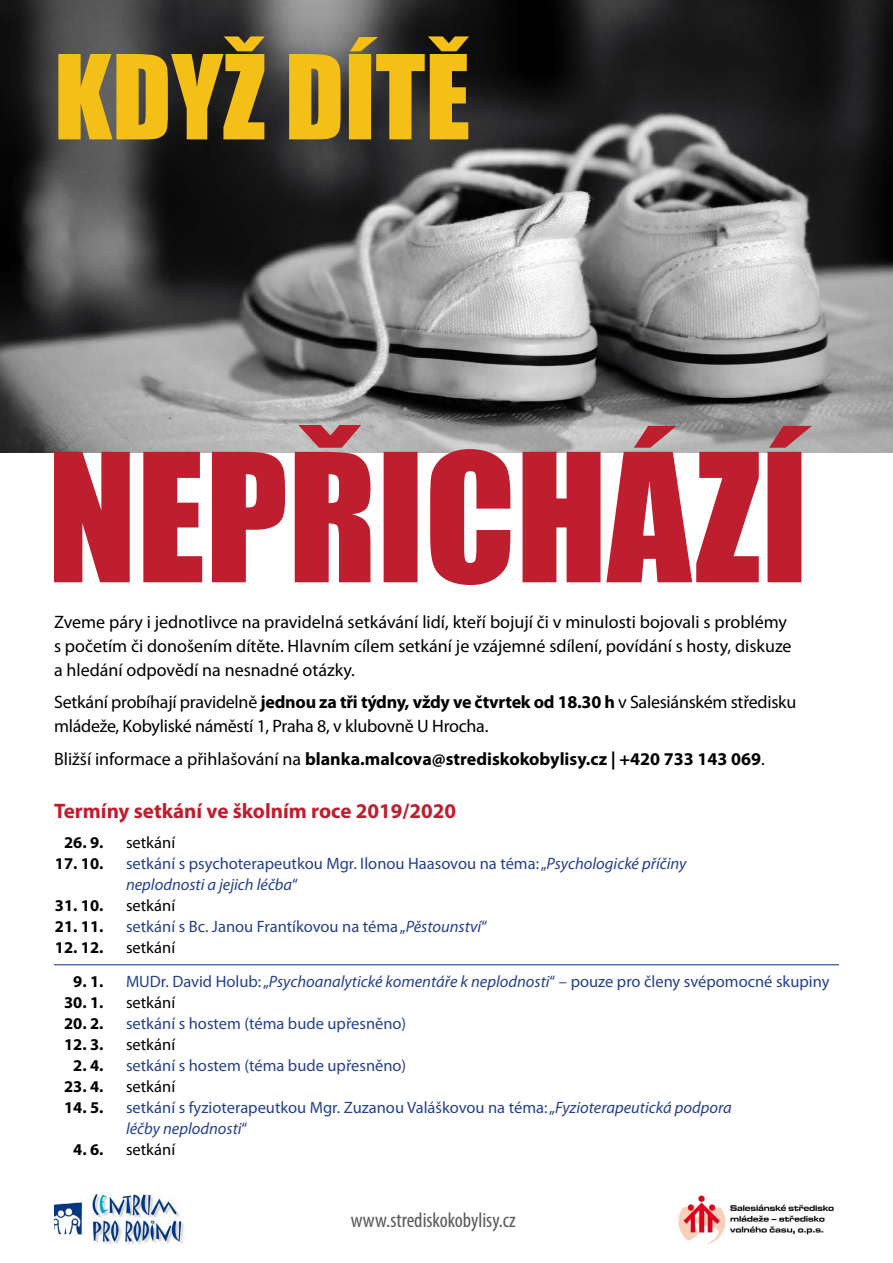
<style>
.page{position:relative;width:893px;height:1263px;background:#fff}
.page>*{position:absolute;margin:0;border:0;box-sizing:border-box;transform-origin:0 0}
.t1{font:108px "Impact";color:#f4c017}
.t2{font:700 21px "Myriad Pro";color:#be1e2d}
.t3{font:condensed 21px "Myriad Pro";color:#58595b}
.t4{font:18px/24px "Myriad Pro";color:#000}
.t5{font:700 18px "Myriad Pro";color:#000}
.t6{font:16.5px/21px "Myriad Pro";color:#25408f}
.t7{font:700 16.5px "Myriad Pro";color:#000}
.t8{font:16.5px "Myriad Pro";color:#000}
.s1{font-weight:700}
.s2{font-weight:400}
.s3{font-style:italic}
</style>
<div class="page">
<img style="left:0;top:0;width:893px;height:453px">
<img style="left:54px;top:1194px;width:130px;height:50px">
<img style="left:678px;top:1195px;width:156px;height:49px">
<hr style="left:54px;top:964px;width:785px;height:1px;background:#25408f">
<svg style="left:298px;top:425px;width:514px;height:23px;background:#b09799"></svg>
<svg style="left:54px;top:449px;width:747px;height:136px;fill:#be1e2d"></svg>
<h1 class="t1" style="left:54px;top:13px;width:418px">KDYŽ DÍTĚ</h1>
<p class="t4" style="left:54px;top:610px;width:739px">Zveme páry i jednotlivce na pravidelná setkávání lidí, kteří bojují či v minulosti bojovali s problémy s početím či donošením dítěte. Hlavním cílem setkání je vzájemné sdílení, povídání s hosty, diskuze a hledání odpovědí na nesnadné otázky.</p>
<p class="t4" style="left:54px;top:690px;width:744px">Setkání probíhají pravidelně <span class="s1">jednou za tři týdny, vždy ve čtvrtek od 18.30 h</span> v Salesiánském středisku mládeže, Kobyliské náměstí 1, Praha 8, v klubovně U Hrocha.</p>
<p class="t5" style="left:54px;top:747px;width:712px"><span class="s2">Bližší informace a přihlašování na</span> blanka.malcova@strediskokobylisy.cz | +420 733 143 069<span class="s2">.</span></p>
<p class="t2" style="left:54px;top:797px;width:403px">Termíny setkání ve školním roce 2019/2020</p>
<p class="t7" style="left:64px;top:831px;width:41px">26. 9.</p>
<p class="t8" style="left:126px;top:832px;width:51px">setkání</p>
<p class="t7" style="left:55px;top:852px;width:50px">17. 10.</p>
<p class="t6" style="left:126px;top:852px;width:562px">setkání s psychoterapeutkou Mgr. Ilonou Haasovou na téma: „<span class="s3">Psychologické příčiny neplodnosti a jejich léčba</span>“</p>
<p class="t7" style="left:55px;top:894px;width:50px">31. 10.</p>
<p class="t8" style="left:126px;top:895px;width:51px">setkání</p>
<p class="t7" style="left:55px;top:915px;width:50px">21. 11.</p>
<p class="t6" style="left:126px;top:915px;width:363px">setkání s Bc. Janou Frantíkovou na téma „<span class="s3">Pěstounství</span>“</p>
<p class="t7" style="left:55px;top:936px;width:50px">12. 12.</p>
<p class="t8" style="left:126px;top:937px;width:51px">setkání</p>
<p class="t7" style="left:73px;top:970px;width:32px">9. 1.</p>
<p class="t6" style="left:126px;top:970px;width:705px">MUDr. David Holub: „<span class="s3">Psychoanalytické komentáře k neplodnosti</span>“ – pouze pro členy svépomocné skupiny</p>
<p class="t7" style="left:64px;top:991px;width:41px">30. 1.</p>
<p class="t8" style="left:126px;top:992px;width:51px">setkání</p>
<p class="t7" style="left:64px;top:1012px;width:41px">20. 2.</p>
<p class="t6" style="left:126px;top:1012px;width:282px">setkání s hostem (téma bude upřesněno)</p>
<p class="t7" style="left:64px;top:1033px;width:41px">12. 3.</p>
<p class="t8" style="left:126px;top:1034px;width:51px">setkání</p>
<p class="t7" style="left:73px;top:1054px;width:32px">2. 4.</p>
<p class="t6" style="left:126px;top:1054px;width:282px">setkání s hostem (téma bude upřesněno)</p>
<p class="t7" style="left:64px;top:1075px;width:41px">23. 4.</p>
<p class="t8" style="left:126px;top:1076px;width:51px">setkání</p>
<p class="t7" style="left:64px;top:1096px;width:41px">14. 5.</p>
<p class="t6" style="left:126px;top:1096px;width:607px">setkání s fyzioterapeutkou Mgr. Zuzanou Valáškovou na téma: „<span class="s3">Fyzioterapeutická podpora léčby neplodnosti</span>“</p>
<p class="t7" style="left:73px;top:1138px;width:32px">4. 6.</p>
<p class="t8" style="left:126px;top:1139px;width:51px">setkání</p>
<p class="t3" style="left:351px;top:1207px;width:167px">www.strediskokobylisy.cz</p>
</div>
